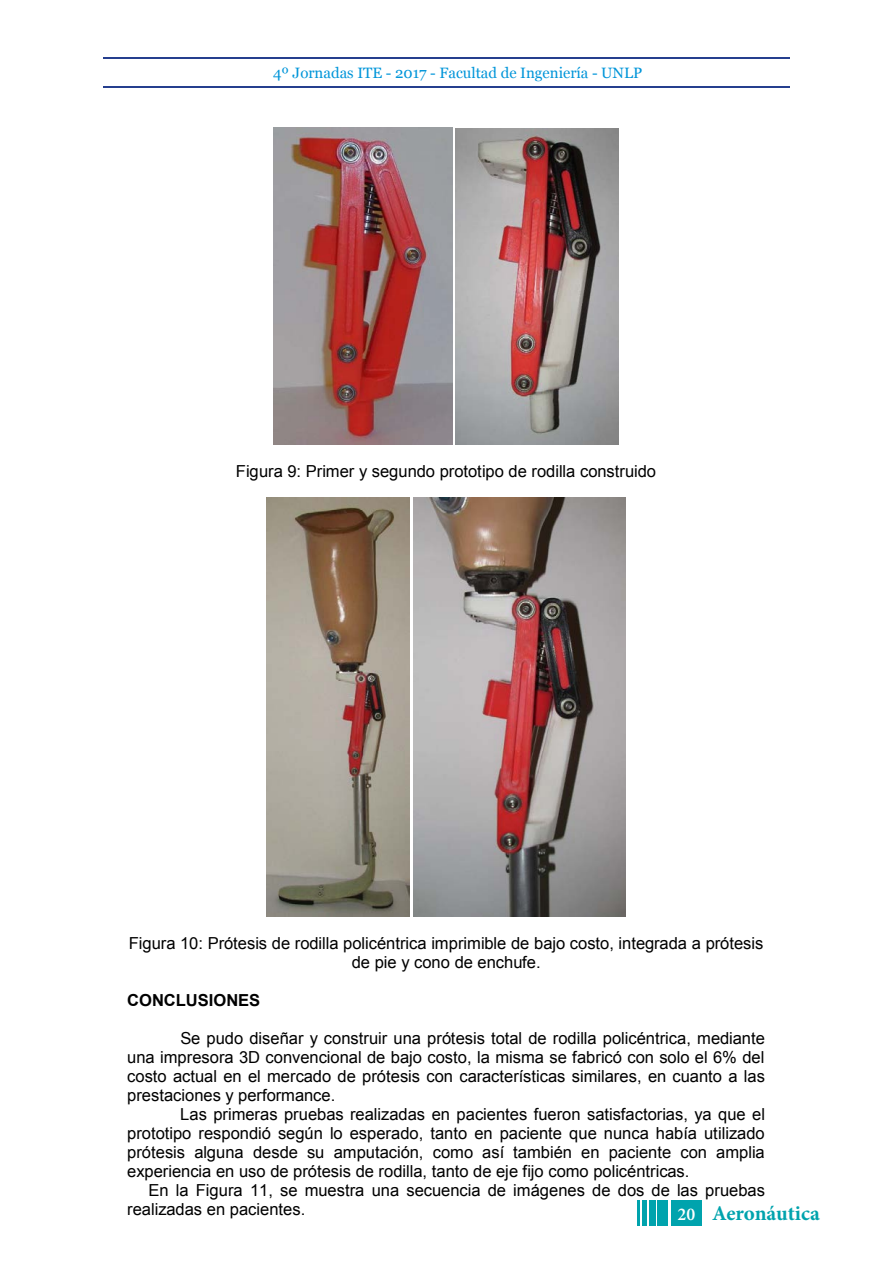
<style>
.page{position:relative;width:893px;height:1263px;background:#fff}
.page>*{position:absolute;margin:0;border:0;box-sizing:border-box;transform-origin:0 0}
.t1{font:700 21px "Minion Pro";letter-spacing:-.005em;color:#00a3ad}
.t2{font:16.5px/19px "Arial";color:#000;text-align:center}
.t3{font:700 16.5px "Arial";letter-spacing:-.005em;color:#000}
.t4{font:15px "Georgia";color:#0095d9}
.s1{font-weight:600;font-size:18px;color:#fff}
</style>
<div class="page">
<div style="left:671px;top:1200px;width:31px;height:26px;background:#00a3ad"></div>
<div style="left:658px;top:1200px;width:10px;height:26px;background:#00a3ad"></div>
<div style="left:649px;top:1200px;width:6px;height:26px;background:#00a3ad"></div>
<div style="left:642px;top:1200px;width:5px;height:26px;background:#00a3ad"></div>
<hr style="left:638px;top:1200px;width:2px;height:26px;background:#00a3ad">
<hr style="left:103px;top:57px;width:687px;height:1px;background:#253f8e">
<hr style="left:103px;top:87px;width:687px;height:1px;background:#253f8e">
<img style="left:274px;top:128px;width:178px;height:316px">
<img style="left:455px;top:129px;width:163px;height:315px">
<img style="left:266px;top:498px;width:143px;height:419px">
<img style="left:414px;top:498px;width:212px;height:419px">
<p class="t4" style="left:273px;top:64px;width:371px">4º Jornadas ITE - 2017 - Facultad de Ingeniería - UNLP</p>
<p class="t2" style="left:236px;top:462px;width:422px">Figura 9: Primer y segundo prototipo de rodilla construido</p>
<p class="t2" style="left:129px;top:934px;width:636px">Figura 10: Prótesis de rodilla policéntrica imprimible de bajo costo, integrada a prótesis de pie y cono de enchufe.</p>
<p class="t3" style="left:127px;top:989px;width:135px">CONCLUSIONES</p>
<p class="t2" style="left:180px;top:1029px;width:586px">Se pudo diseñar y construir una prótesis total de rodilla policéntrica, mediante</p>
<p class="t2" style="left:127px;top:1048px;width:639px">una impresora 3D convencional de bajo costo, la misma se fabricó con solo el 6% del</p>
<p class="t2" style="left:127px;top:1067px;width:639px">costo actual en el mercado de prótesis con características similares, en cuanto a las</p>
<p class="t2" style="left:127px;top:1086px;width:210px">prestaciones y performance.</p>
<p class="t2" style="left:180px;top:1105px;width:586px">Las primeras pruebas realizadas en pacientes fueron satisfactorias, ya que el</p>
<p class="t2" style="left:127px;top:1124px;width:639px">prototipo respondió según lo esperado, tanto en paciente que nunca había utilizado</p>
<p class="t2" style="left:127px;top:1143px;width:639px">prótesis alguna desde su amputación, como así también en paciente con amplia</p>
<p class="t2" style="left:127px;top:1162px;width:564px">experiencia en uso de prótesis de rodilla, tanto de eje fijo como policéntricas.</p>
<p class="t2" style="left:148px;top:1181px;width:618px">En la Figura 11, se muestra una secuencia de imágenes de dos de las pruebas</p>
<p class="t2" style="left:127px;top:1200px;width:180px">realizadas en pacientes.</p>
<p class="t1" style="left:677px;top:1198px;width:144px"><span class="s1">20</span> Aeronáutica</p>
</div>
